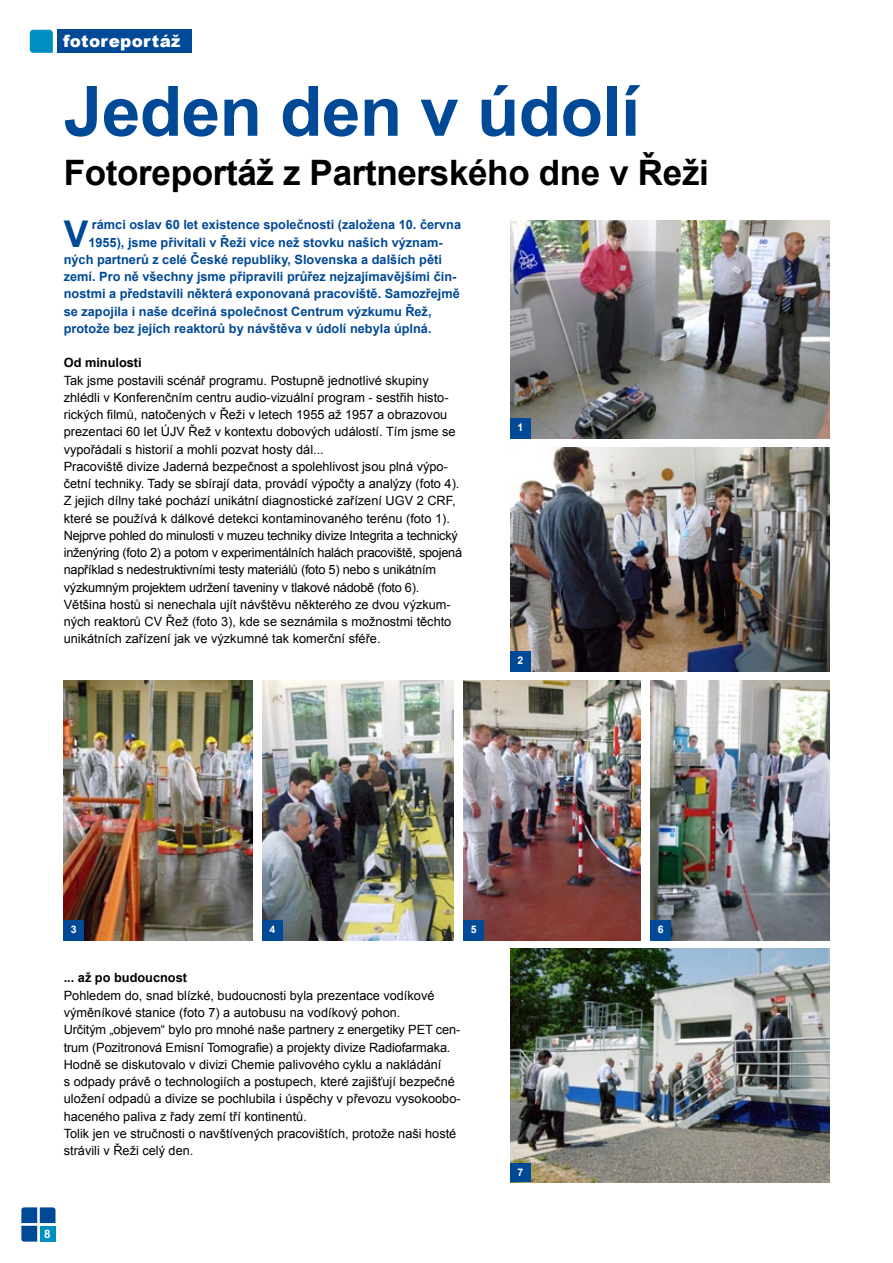
<style>
.page{position:relative;width:893px;height:1263px;background:#fff}
.page>*{position:absolute;margin:0;border:0;box-sizing:border-box;transform-origin:0 0}
.t1{font:700 69.6px "Arial";letter-spacing:-.01em;color:#004996}
.t2{font:700 36.9px "Arial";color:#004996}
.t3{font:700 35.1px "Arial";letter-spacing:-.01em;color:#000}
.t4{font:900 16.8px "Arial";letter-spacing:.02em;color:#fff}
.t5{font:12.75px/17.2px "Arial";color:#000}
.t6{font:700 12.75px "Arial";color:#004996}
.t7{font:700 12.75px "Arial";color:#000}
.t8{font:700 11.7px "Arial";color:#fff}
.t9{font:700 10.5px "Arial";color:#fff}
</style>
<div class="page">
<svg style="left:21px;top:1207px;width:35px;height:34px"></svg>
<div style="left:40px;top:1226px;width:15px;height:15px;background:#008fc3"></div>
<div style="left:57px;top:30px;width:134px;height:23px;background:#004996"></div>
<svg style="left:30px;top:30px;width:23px;height:23px"></svg>
<img style="left:510px;top:220px;width:319px;height:218px">
<img style="left:510px;top:447px;width:319px;height:224px">
<img style="left:463px;top:680px;width:178px;height:260px">
<img style="left:650px;top:680px;width:179px;height:260px">
<img style="left:510px;top:949px;width:319px;height:233px">
<img style="left:64px;top:680px;width:188px;height:260px">
<img style="left:262px;top:680px;width:192px;height:260px">
<div style="left:64px;top:920px;width:20px;height:20px;background:#004996"></div>
<div style="left:262px;top:920px;width:20px;height:20px;background:#004996"></div>
<div style="left:463px;top:920px;width:21px;height:20px;background:#004996"></div>
<div style="left:650px;top:920px;width:21px;height:20px;background:#004996"></div>
<div style="left:510px;top:651px;width:20px;height:20px;background:#004996"></div>
<div style="left:510px;top:418px;width:20px;height:20px;background:#004996"></div>
<div style="left:510px;top:1163px;width:20px;height:19px;background:#004996"></div>
<h3 class="t4" style="left:63px;top:29px;width:119px">fotoreportáž</h3>
<h1 class="t1" style="left:64px;top:65px;width:578px">Jeden den v údolí</h1>
<h3 class="t3" style="left:64px;top:150px;width:647px">Fotoreportáž z Partnerského dne v Řeži</h3>
<h2 class="t2" style="left:64px;top:209px;width:26px">V</h2>
<p class="t6" style="left:92px;top:216px;width:371px">rámci oslav 60 let existence společnosti (založena 10. června</p>
<p class="t6" style="left:88px;top:234px;width:356px">1955), jsme přivítali v Řeži více než stovku našich význam-</p>
<p class="t6" style="left:64px;top:251px;width:380px">ných partnerů z celé České republiky, Slovenska a dalších pěti</p>
<p class="t6" style="left:64px;top:268px;width:394px">zemí. Pro ně všechny jsme připravili průřez nejzajímavějšími čin-</p>
<p class="t6" style="left:64px;top:285px;width:398px">nostmi a představili některá exponovaná pracoviště. Samozřejmě</p>
<p class="t6" style="left:64px;top:303px;width:369px">se zapojila i naše dceřiná společnost Centrum výzkumu Řež,</p>
<p class="t6" style="left:64px;top:320px;width:369px">protože bez jejích reaktorů by návštěva v údolí nebyla úplná.</p>
<p class="t7" style="left:64px;top:354px;width:79px">Od minulosti</p>
<p class="t5" style="left:64px;top:372px;width:400px">Tak jsme postavili scénář programu. Postupně jednotlivé skupiny zhlédli v Konferenčním centru audio-vizuální program - sestřih histo&shy;rických filmů, natočených v Řeži v letech 1955 až 1957 a obrazovou prezentaci 60 let ÚJV Řež v kontextu dobových událostí. Tím jsme se vypořádali s historií a mohli pozvat hosty dál...<br>Pracoviště divize Jaderná bezpečnost a spolehlivost jsou plná výpo&shy;četní techniky. Tady se sbírají data, provádí výpočty a analýzy (foto 4).<br>Z jejich dílny také pochází unikátní diagnostické zařízení UGV 2 CRF, které se používá k dálkové detekci kontaminovaného terénu (foto 1).<br>Nejprve pohled do minulosti v muzeu techniky divize Integrita a technický inženýring (foto 2) a potom v experimentálních halách pracoviště, spojená například s nedestruktivními testy materiálů (foto 5) nebo s unikátním výzkumným projektem udržení taveniny v tlakové nádobě (foto 6).<br>Většina hostů si nenechala ujít návštěvu některého ze dvou výzkum&shy;ných reaktorů CV Řež (foto 3), kde se seznámila s možnostmi těchto unikátních zařízení jak ve výzkumné tak komerční sféře.</p>
<p class="t9" style="left:517px;top:421px;width:7px">1</p>
<p class="t9" style="left:517px;top:654px;width:7px">2</p>
<p class="t9" style="left:71px;top:922px;width:7px">3</p>
<p class="t9" style="left:269px;top:922px;width:7px">4</p>
<p class="t9" style="left:471px;top:922px;width:7px">5</p>
<p class="t9" style="left:658px;top:922px;width:7px">6</p>
<p class="t7" style="left:64px;top:969px;width:125px">... až po budoucnost</p>
<p class="t5" style="left:64px;top:987px;width:398px">Pohledem do, snad blízké, budoucnosti byla prezentace vodíkové výměníkové stanice (foto 7) a autobusu na vodíkový pohon.<br>Určitým „objevem“ bylo pro mnohé naše partnery z energetiky PET cen&shy;trum (Pozitronová Emisní Tomografie) a projekty divize Radiofarmaka.<br>Hodně se diskutovalo v divizi Chemie palivového cyklu a nakládání<br>s odpady právě o technologiích a postupech, které zajišťují bezpečné uložení odpadů a divize se pochlubila i úspěchy v převozu vysokoobo&shy;haceného paliva z řady zemí tří kontinentů.<br>Tolik jen ve stručnosti o navštívených pracovištích, protože naši hosté strávili v Řeži celý den.</p>
<p class="t9" style="left:517px;top:1165px;width:7px">7</p>
<p class="t8" style="left:44px;top:1226px;width:8px">8</p>
</div>
